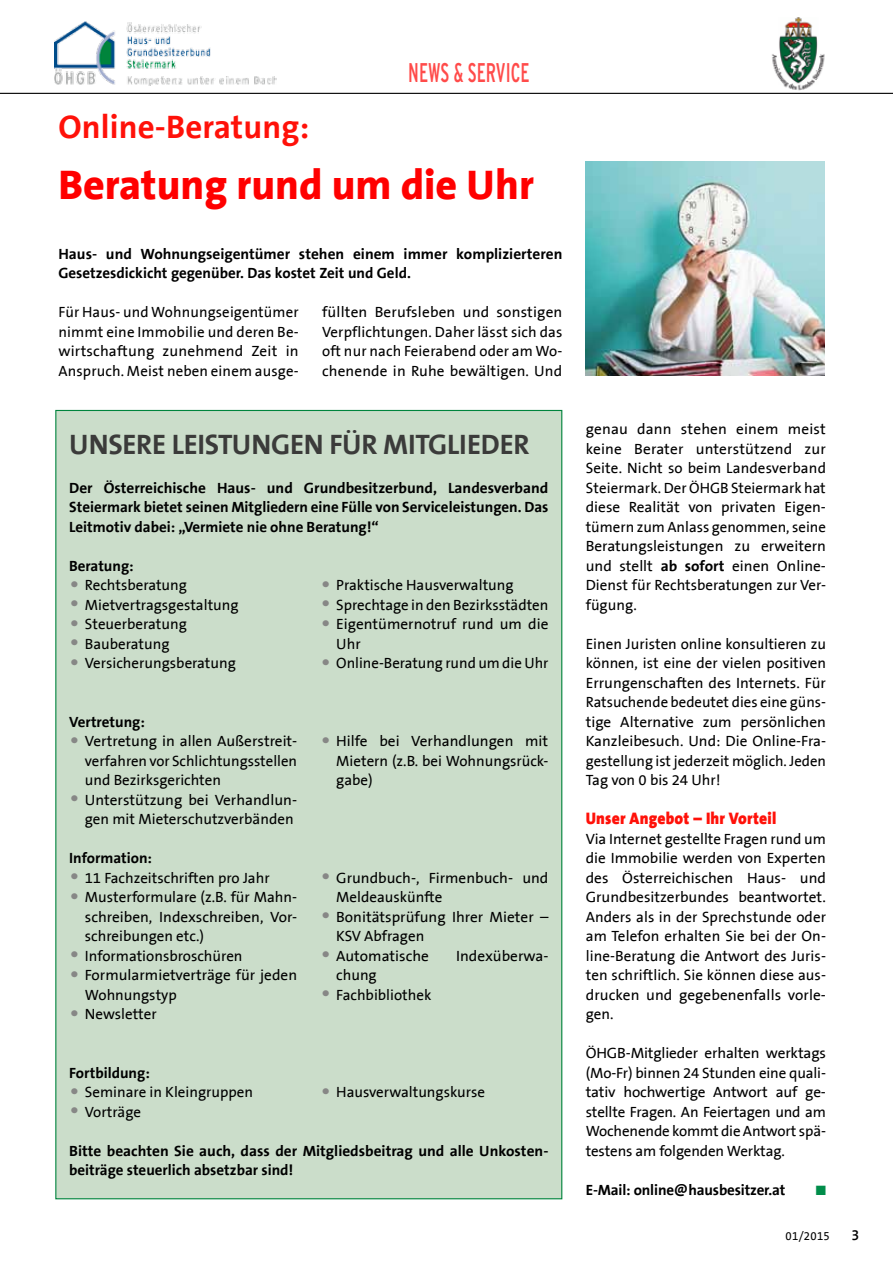
<style>
.page{position:relative;width:893px;height:1263px;background:#fff}
.page>*{position:absolute;margin:0;border:0;box-sizing:border-box;transform-origin:0 0}
.t1{font:800 42px "The Sans";color:#f00}
.t2{font:700 33px "The Sans";letter-spacing:.005em;color:#ff1109}
.t3{font:700 28.5px "The Sans";letter-spacing:-.01em;color:#3b3b3a}
.t4{font:condensed 27px "Interstate";color:#ff4b4a;scale:.75 1}
.t5{font:900 16.8px "The Sans";letter-spacing:.015em;color:#ff1109;scale:.92 1}
.t6{font:15px/19.5px "The Sans";color:#000;text-align:justify}
.t7{font:700 15px/19.5px "The Sans";color:#000}
.t8{font:600 15px "The Sans";color:#000;scale:.95 1}
.t9{font:13.5px "Zapf Dingbats ITC";color:#008d4a}
.t10{font:12px "The Sans";letter-spacing:.025em;color:#000;scale:.95 1}
.s1{font-size:25.5px;color:#878786}
.s2{font-weight:700}
</style>
<div class="page">
<img style="left:755px;top:17px;width:74px;height:76px">
<img style="left:55px;top:22px;width:221px;height:64px">
<hr style="left:0;top:93px;width:893px;height:1px;background:#000">
<div style="left:56px;top:410px;width:506px;height:789px;background:#cbddca"></div>
<img style="left:586px;top:161px;width:239px;height:215px">
<h3 class="t4" style="left:408px;top:58px;width:163px">NEWS &amp; SERVICE</h3>
<h2 class="t2" style="left:58px;top:109px;width:252px">Online-Beratung:</h2>
<h1 class="t1" style="left:58px;top:162px;width:477px">Beratung rund um die Uhr</h1>
<p class="t7" style="left:58px;top:244px;width:505px">Haus- und Wohnungseigentümer stehen einem immer komplizierteren<br>Gesetzesdickicht gegenüber. Das kostet Zeit und Geld.</p>
<p class="t6" style="left:58px;top:303px;width:242px">Für Haus- und Wohnungseigentümer nimmt eine Immobilie und deren Be&shy;wirtschaftung zunehmend Zeit in Anspruch. Meist neben einem ausge-</p>
<p class="t6" style="left:322px;top:303px;width:242px">füllten Berufsleben und sonstigen Verpflichtungen. Daher lässt sich das oft nur nach Feierabend oder am Wo&shy;chenende in Ruhe bewältigen. Und</p>
<h3 class="t3" style="left:69px;top:429px;width:462px">UNSERE LEISTUNGEN FÜR MITGLIEDER</h3>
<p class="t7" style="left:69px;top:478px;width:481px;text-align:justify">Der Österreichische Haus- und Grundbesitzerbund, Landesverband Steiermark bietet seinen Mitgliedern eine Fülle von Serviceleistungen. Das Leitmotiv dabei: „Vermiete nie ohne Beratung!“</p>
<p class="t7" style="left:69px;top:556px;width:66px">Beratung:</p>
<p class="t6" style="left:69px;top:576px;width:119px"><span class="s1">•</span> Rechtsberatung</p>
<p class="t6" style="left:69px;top:595px;width:171px"><span class="s1">•</span> Mietvertragsgestaltung</p>
<p class="t6" style="left:69px;top:615px;width:119px"><span class="s1">•</span> Steuerberatung</p>
<p class="t6" style="left:69px;top:634px;width:102px"><span class="s1">•</span> Bauberatung</p>
<p class="t6" style="left:69px;top:654px;width:168px"><span class="s1">•</span> Versicherungsberatung</p>
<p class="t6" style="left:320px;top:576px;width:195px"><span class="s1">•</span> Praktische Hausverwaltung</p>
<p class="t6" style="left:320px;top:595px;width:229px"><span class="s1">•</span> Sprechtage in den Bezirksstädten</p>
<p class="t6" style="left:336px;top:615px;width:214px;text-indent:-16px"><span class="s1">•</span> Eigentümernotruf rund um die<br>Uhr</p>
<p class="t6" style="left:320px;top:654px;width:229px"><span class="s1">•</span> Online-Beratung rund um die Uhr</p>
<p class="t7" style="left:69px;top:712px;width:77px">Vertretung:</p>
<p class="t6" style="left:85px;top:732px;width:214px;text-indent:-16px"><span class="s1">•</span> Vertretung in allen Außerstreit&shy;verfahren vor Schlichtungsstellen und Bezirksgerichten</p>
<p class="t6" style="left:69px;top:790px;width:229px;text-align:right"><span class="s1">•</span> Unterstützung bei Verhandlun&shy;gen mit Mieterschutzverbänden</p>
<p class="t7" style="left:69px;top:849px;width:84px">Information:</p>
<p class="t6" style="left:69px;top:868px;width:202px"><span class="s1">•</span> 11 Fachzeitschriften pro Jahr</p>
<p class="t6" style="left:85px;top:888px;width:214px;text-indent:-16px"><span class="s1">•</span> Musterformulare (z.B. für Mahn&shy;schreiben, Indexschreiben, Vor&shy;schreibungen etc.)</p>
<p class="t6" style="left:69px;top:946px;width:175px"><span class="s1">•</span> Informationsbroschüren</p>
<p class="t6" style="left:85px;top:966px;width:214px;text-indent:-16px"><span class="s1">•</span> Formularmietverträge für jeden<br>Wohnungstyp</p>
<p class="t6" style="left:69px;top:1005px;width:89px"><span class="s1">•</span> Newsletter</p>
<p class="t7" style="left:69px;top:1063px;width:82px">Fortbildung:</p>
<p class="t6" style="left:69px;top:1083px;width:185px"><span class="s1">•</span> Seminare in Kleingruppen</p>
<p class="t6" style="left:69px;top:1102px;width:73px"><span class="s1">•</span> Vorträge</p>
<p class="t6" style="left:336px;top:732px;width:214px;text-indent:-16px"><span class="s1">•</span> Hilfe bei Verhandlungen mit Mietern (z.B. bei Wohnungsrück&shy;gabe)</p>
<p class="t6" style="left:336px;top:868px;width:214px;text-indent:-16px"><span class="s1">•</span> Grundbuch-, Firmenbuch- und<br>Meldeauskünfte</p>
<p class="t6" style="left:336px;top:907px;width:214px;text-indent:-16px"><span class="s1">•</span> Bonitätsprüfung Ihrer Mieter –<br>KSV Abfragen</p>
<p class="t6" style="left:320px;top:946px;width:110px"><span class="s1">•</span> Automatische</p>
<p class="t6" style="left:456px;top:946px;width:94px">Indexüberwa-</p>
<p class="t6" style="left:336px;top:966px;width:42px">chung</p>
<p class="t6" style="left:320px;top:985px;width:112px"><span class="s1">•</span> Fachbibliothek</p>
<p class="t6" style="left:320px;top:1083px;width:166px"><span class="s1">•</span> Hausverwaltungskurse</p>
<p class="t7" style="left:69px;top:1141px;width:481px">Bitte beachten Sie auch, dass der Mitgliedsbeitrag und alle Unkosten&shy;beiträge steuerlich absetzbar sind!</p>
<p class="t6" style="left:586px;top:420px;width:242px">genau dann stehen einem meist keine Berater unterstützend zur Seite. Nicht so beim Landesverband Steiermark. Der ÖHGB Steiermark hat diese Realität von privaten Eigen&shy;tümern zum Anlass genommen, seine Beratungsleistungen zu erweitern und stellt <span class="s2">ab sofort</span> einen Online-Dienst für Rechtsberatungen zur Ver&shy;fügung.</p>
<p class="t6" style="left:586px;top:634px;width:242px">Einen Juristen online konsultieren zu können, ist eine der vielen positiven Errungenschaften des Internets. Für Ratsuchende bedeutet dies eine güns&shy;tige Alternative zum persönlichen Kanzleibesuch. Und: Die Online-Fra&shy;gestellung ist jederzeit möglich. Jeden Tag von 0 bis 24 Uhr!</p>
<p class="t5" style="left:586px;top:809px;width:209px">Unser Angebot – Ihr Vorteil</p>
<p class="t6" style="left:586px;top:829px;width:242px">Via Internet gestellte Fragen rund um die Immobilie werden von Experten des Österreichischen Haus- und Grundbesitzerbundes beantwortet.<br>Anders als in der Sprechstunde oder am Telefon erhalten Sie bei der On&shy;line-Beratung die Antwort des Juris&shy;ten schriftlich. Sie können diese aus&shy;drucken und gegebenenfalls vorle&shy;gen.</p>
<p class="t6" style="left:586px;top:1044px;width:242px">ÖHGB-Mitglieder erhalten werktags (Mo-Fr) binnen 24 Stunden eine quali&shy;tativ hochwertige Antwort auf ge&shy;stellte Fragen. An Feiertagen und am Wochenende kommt die Antwort spä&shy;testens am folgenden Werktag.</p>
<p class="t7" style="left:586px;top:1180px;width:201px">E-Mail: online@hausbesitzer.at</p>
<p class="t9" style="left:816px;top:1184px;width:12px">■</p>
<p class="t10" style="left:785px;top:1229px;width:48px">01/2015</p>
<p class="t8" style="left:851px;top:1227px;width:10px">3</p>
</div>
